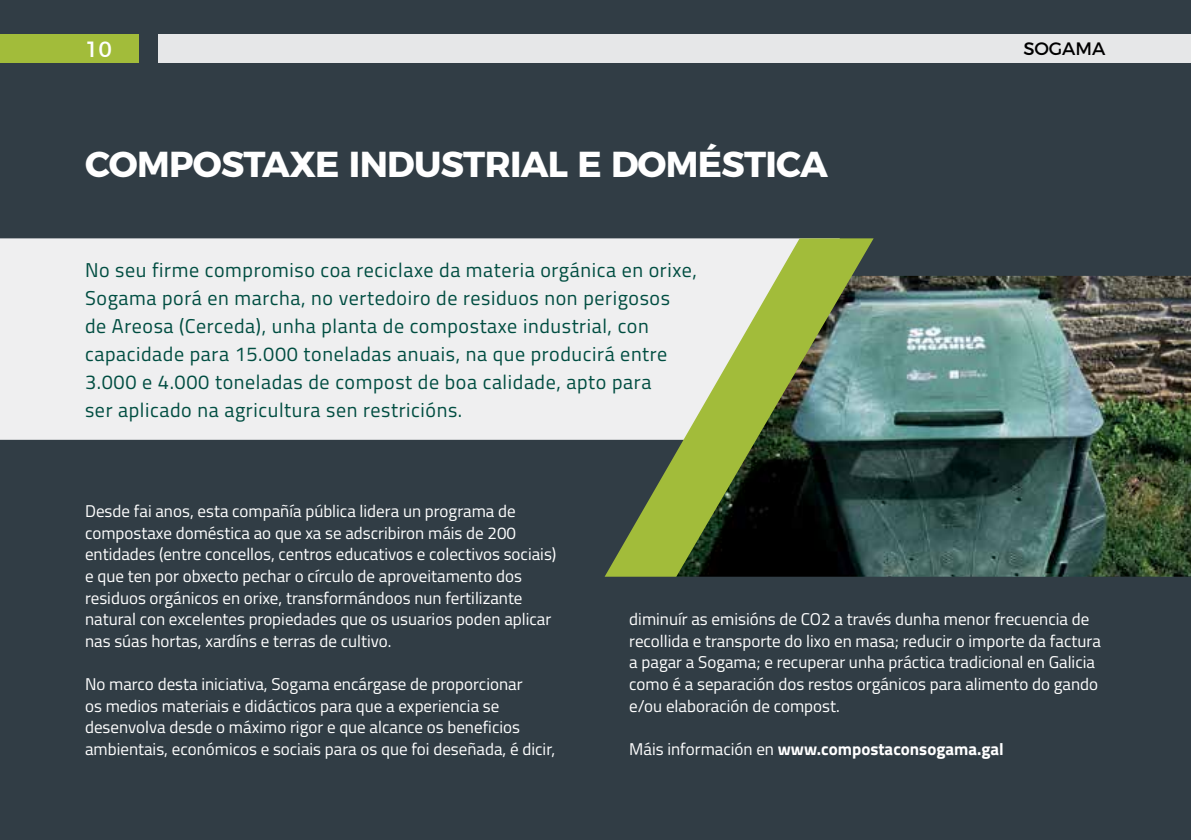
<style>
.page{position:relative;width:1191px;height:840px;background:#fff}
.page>*{position:absolute;margin:0;border:0;box-sizing:border-box;transform-origin:0 0}
.t1{font:700 36px "Montserrat";letter-spacing:-.02em;color:#fff}
.t2{font:22px "Montserrat";color:#fff}
.t3{font:20px/28px "Titillium Web";letter-spacing:.03em;color:#004d41}
.t4{font:18px "Montserrat";color:#000}
.t5{font:17px/21.6px "Titillium Web";color:#fff}
.t6{font:700 17px "Titillium Web";color:#fff}
.s1{font-weight:400}
</style>
<div class="page">
<div style="left:0;top:0;width:1191px;height:839px;background:#313d45"></div>
<div style="left:159px;top:34px;width:1032px;height:28px;background:#e6e7e8"></div>
<div style="left:0;top:34px;width:138px;height:28px;background:#a2bc3a"></div>
<div style="left:0;top:238px;width:604px;height:201px;background:#efeff0"></div>
<img style="left:873px;top:276px;width:318px;height:300px">
<svg style="left:604px;top:238px;width:269px;height:338px;background:#879571"></svg>
<p class="t2" style="left:85px;top:31px;width:29px">10</p>
<p class="t4" style="left:1023px;top:34px;width:83px">SOGAMA</p>
<h1 class="t1" style="left:85px;top:134px;width:744px">COMPOSTAXE INDUSTRIAL E DOMÉSTICA</h1>
<p class="t3" style="left:85px;top:254px;width:613px">No seu firme compromiso coa reciclaxe da materia orgánica en orixe, Sogama porá en marcha, no vertedoiro de residuos non perigosos<br>de Areosa (Cerceda), unha planta de compostaxe industrial, con capacidade para 15.000 toneladas anuais, na que producirá entre 3.000 e 4.000 toneladas de compost de boa calidade, apto para<br>ser aplicado na agricultura sen restricións.</p>
<p class="t5" style="left:85px;top:499px;width:473px">Desde fai anos, esta compañía pública lidera un programa de compostaxe doméstica ao que xa se adscribiron máis de 200 entidades (entre concellos, centros educativos e colectivos sociais) e que ten por obxecto pechar o círculo de aproveitamento dos residuos orgánicos en orixe, transformándoos nun fertilizante natural con excelentes propiedades que os usuarios poden aplicar nas súas hortas, xardíns e terras de cultivo.</p>
<p class="t5" style="left:85px;top:672px;width:471px">No marco desta iniciativa, Sogama encárgase de proporcionar<br>os medios materiais e didácticos para que a experiencia se desenvolva desde o máximo rigor e que alcance os beneficios ambientais, económicos e sociais para os que foi deseñada, é dicir,</p>
<p class="t5" style="left:629px;top:607px;width:473px">diminuír as emisións de CO2 a través dunha menor frecuencia de recollida e transporte do lixo en masa; reducir o importe da factura a pagar a Sogama; e recuperar unha práctica tradicional en Galicia como é a separación dos restos orgánicos para alimento do gando e/ou elaboración de compost.</p>
<p class="t6" style="left:629px;top:735px;width:376px"><span class="s1">Máis información en</span> www.compostaconsogama.gal</p>
</div>
